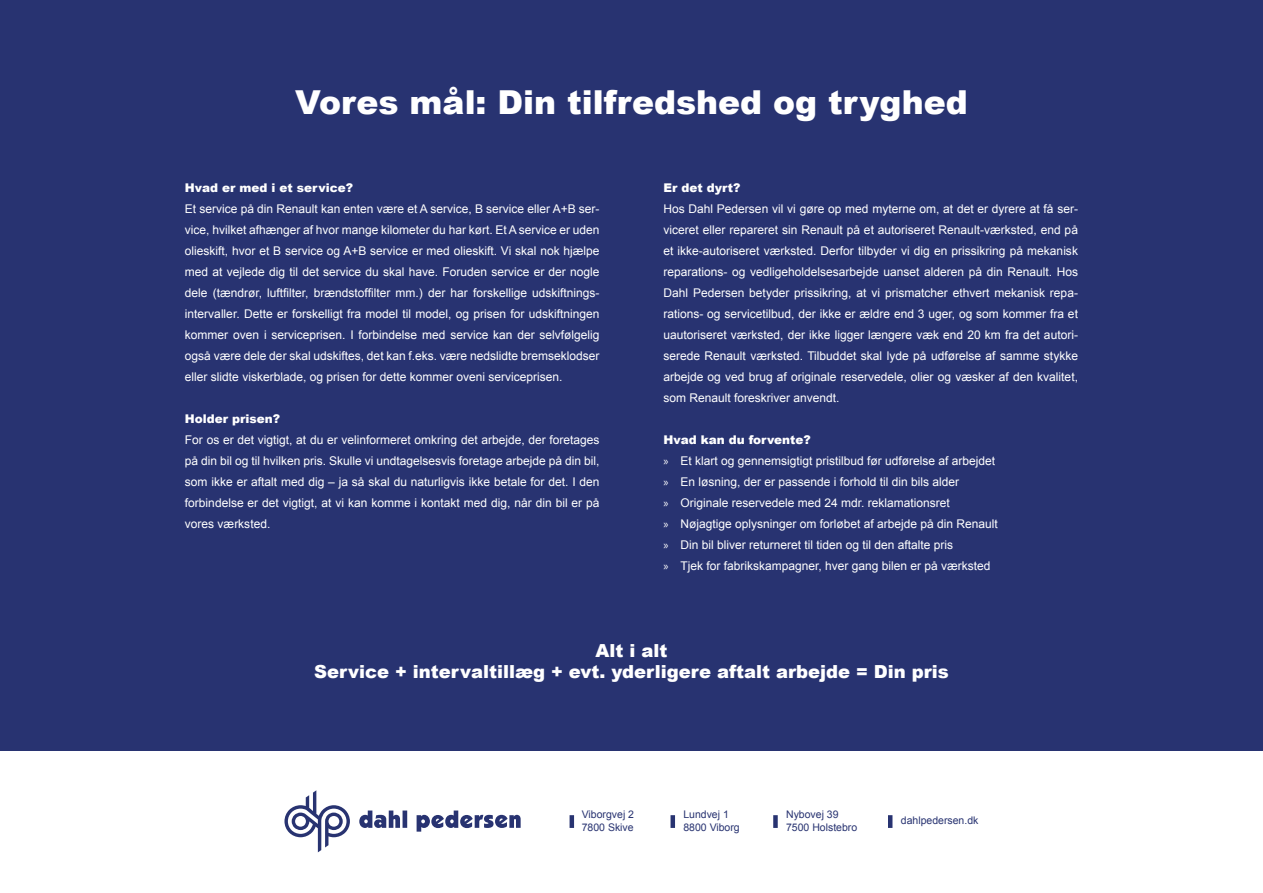
<style>
.page{position:relative;width:1263px;height:893px;background:#fff}
.page>*{position:absolute;margin:0;border:0;box-sizing:border-box;transform-origin:0 0}
.t1{font:900 33px "Arial";color:#fff}
.t2{font:900 18px/21.6px "Arial";color:#fff;text-align:center}
.t3{font:12px/21px "Arial";color:#fff;text-align:justify}
.t4{font:900 12px "Arial";color:#fff}
.t5{font:10.5px/12.6px "Arial";color:#283371}
.s1{font-weight:900}
.s2{font-family:"Myriad Pro"}
</style>
<div class="page">
<div style="left:0;top:0;width:1263px;height:750px;background:#283371"></div>
<svg style="left:284px;top:790px;width:237px;height:62px"></svg>
<div style="left:569px;top:815px;width:5px;height:13px;background:#283371"></div>
<div style="left:670px;top:815px;width:5px;height:13px;background:#283371"></div>
<div style="left:773px;top:815px;width:5px;height:13px;background:#283371"></div>
<hr style="left:888px;top:815px;width:4px;height:13px;background:#283371">
<h1 class="t1" style="left:295px;top:78px;width:674px">Vores mål: Din tilfredshed og tryghed</h1>
<p class="t4" style="left:185px;top:179px;width:170px">Hvad er med i et service?</p>
<p class="t3" style="left:185px;top:198px;width:416px">Et service på din Renault kan enten være et A service, B service eller A+B ser&shy;vice, hvilket afhænger af hvor mange kilometer du har kørt. Et A service er uden olieskift, hvor et B service og A+B service er med olieskift. Vi skal nok hjælpe med at vejlede dig til det service du skal have. Foruden service er der nogle dele (tændrør, luftfilter, brændstoffilter mm.) der har forskellige udskiftnings&shy;intervaller. Dette er forskelligt fra model til model, og prisen for udskiftningen kommer oven i serviceprisen. I forbindelse med service kan der selvfølgelig også være dele der skal udskiftes, det kan f.eks. være nedslidte bremseklodser eller slidte viskerblade, og prisen for dette kommer oveni serviceprisen.</p>
<p class="t4" style="left:185px;top:410px;width:97px">Holder prisen?</p>
<p class="t3" style="left:185px;top:429px;width:416px">For os er det vigtigt, at du er velinformeret omkring det arbejde, der foretages på din bil og til hvilken pris. Skulle vi undtagelsesvis foretage arbejde på din bil, som ikke er aftalt med dig – ja så skal du naturligvis ikke betale for det. I den forbindelse er det vigtigt, at vi kan komme i kontakt med dig, når din bil er på vores værksted.</p>
<p class="t4" style="left:663px;top:179px;width:79px">Er det dyrt?</p>
<p class="t3" style="left:663px;top:198px;width:416px">Hos Dahl Pedersen vil vi gøre op med myterne om, at det er dyrere at få ser&shy;viceret eller repareret sin Renault på et autoriseret Renault-værksted, end på et ikke-autoriseret værksted. Derfor tilbyder vi dig en prissikring på mekanisk reparations- og vedligeholdelsesarbejde uanset alderen på din Renault. Hos Dahl Pedersen betyder prissikring, at vi prismatcher ethvert mekanisk repa&shy;rations- og servicetilbud, der ikke er ældre end 3 uger, og som kommer fra et uautoriseret værksted, der ikke ligger længere væk end 20 km fra det autori&shy;serede Renault værksted. Tilbuddet skal lyde på udførelse af samme stykke arbejde og ved brug af originale reservedele, olier og væsker af den kvalitet, som Renault foreskriver anvendt.</p>
<p class="t3" style="left:663px;top:429px;width:336px;text-align:left"><span class="s1">Hvad kan du forvente?<br></span><span class="s2">»</span> Et klart og gennemsigtigt pristilbud før udførelse af arbejdet <span class="s2">»</span> En løsning, der er passende i forhold til din bils alder<br><span class="s2">»</span> Originale reservedele med 24 mdr. reklamationsret<br><span class="s2">»</span> Nøjagtige oplysninger om forløbet af arbejde på din Renault <span class="s2">»</span> Din bil bliver returneret til tiden og til den aftalte pris<br><span class="s2">»</span> Tjek for fabrikskampagner, hver gang bilen er på værksted</p>
<h2 class="t2" style="left:314px;top:639px;width:636px">Alt i alt<br>Service + intervaltillæg + evt. yderligere aftalt arbejde = Din pris</h2>
<p class="t5" style="left:582px;top:808px;width:54px">Viborgvej 2<br>7800 Skive</p>
<p class="t5" style="left:683px;top:808px;width:58px">Lundvej 1<br>8800 Viborg</p>
<p class="t5" style="left:786px;top:808px;width:73px">Nybovej 39<br>7500 Holstebro</p>
<p class="t5" style="left:901px;top:814px;width:79px">dahlpedersen.dk</p>
</div>
